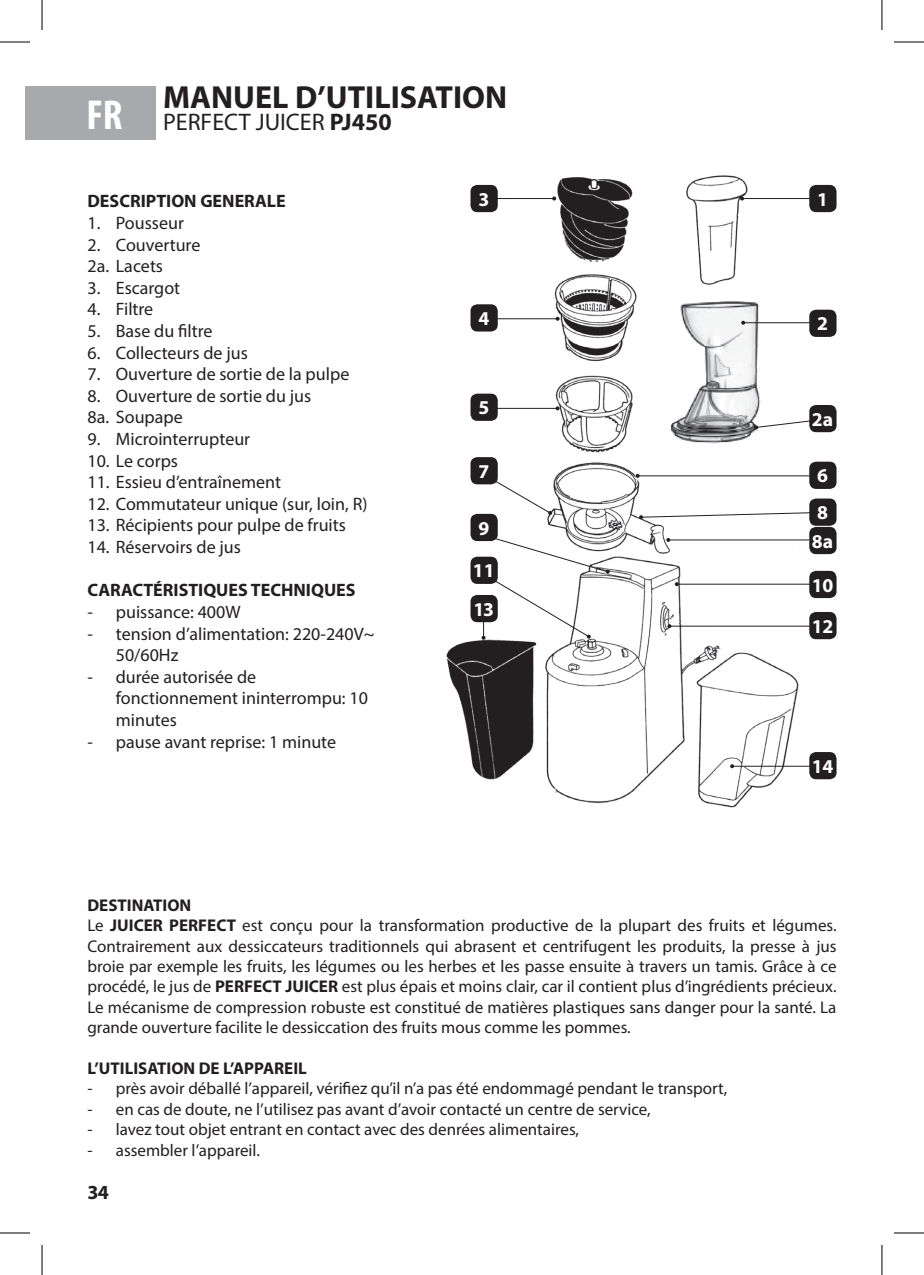
<style>
.page{position:relative;width:924px;height:1275px;background:#fff}
.page>*{position:absolute;margin:0;border:0;box-sizing:border-box;transform-origin:0 0}
.t1{font:700 32px "Myriad Pro";color:#231f20}
.t2{font:24px "Myriad Pro";color:#231f20}
.t3{font:700 20px "Myriad Pro";color:#231f20}
.t4{font:700 19.6px/42.8px "Myriad Pro";color:#fff}
.t5{font:18px/21.6px "Myriad Pro";color:#231f20}
.t6{font:700 18px "Myriad Pro";color:#231f20}
.t7{font:17px/20.4px "Myriad Pro";color:#231f20}
.t8{font:700 17px "Myriad Pro";color:#231f20}
.s1{font-weight:700;font-stretch:condensed;font-size:42px;color:#fff}
.s2{font-weight:700}
</style>
<div class="page">
<div style="left:25px;top:86px;width:130px;height:53px;background:#a8a9ad"></div>
<img style="left:446px;top:175px;width:391px;height:633px">
<div style="left:808px;top:185px;width:28px;height:27px;background:#231f20;border-radius:7px"></div>
<div style="left:470px;top:185px;width:27px;height:27px;background:#231f20;border-radius:7px"></div>
<div style="left:470px;top:304px;width:27px;height:27px;background:#231f20;border-radius:7px"></div>
<div style="left:470px;top:393px;width:27px;height:28px;background:#231f20;border-radius:7px"></div>
<div style="left:470px;top:457px;width:27px;height:27px;background:#231f20;border-radius:7px"></div>
<div style="left:470px;top:514px;width:27px;height:27px;background:#231f20;border-radius:7px"></div>
<div style="left:470px;top:556px;width:27px;height:28px;background:#231f20;border-radius:7px"></div>
<div style="left:470px;top:595px;width:27px;height:27px;background:#231f20;border-radius:7px"></div>
<div style="left:808px;top:310px;width:28px;height:27px;background:#231f20;border-radius:7px"></div>
<div style="left:808px;top:405px;width:28px;height:27px;background:#231f20;border-radius:7px"></div>
<div style="left:808px;top:462px;width:28px;height:27px;background:#231f20;border-radius:7px"></div>
<div style="left:808px;top:498px;width:28px;height:28px;background:#231f20;border-radius:7px"></div>
<div style="left:808px;top:527px;width:28px;height:27px;background:#231f20;border-radius:7px"></div>
<div style="left:808px;top:571px;width:28px;height:27px;background:#231f20;border-radius:7px"></div>
<div style="left:808px;top:612px;width:28px;height:27px;background:#231f20;border-radius:7px"></div>
<div style="left:808px;top:752px;width:28px;height:27px;background:#231f20;border-radius:7px"></div>
<hr style="left:741px;top:198px;width:72px;height:1px;background:#231f20">
<svg style="left:739px;top:196px;width:4px;height:4px"></svg>
<hr style="left:742px;top:322px;width:71px;height:1px;background:#231f20">
<svg style="left:740px;top:321px;width:4px;height:4px"></svg>
<svg style="left:753px;top:420px;width:58px;height:9px"></svg>
<hr style="left:637px;top:475px;width:173px;height:1px;background:#231f20">
<svg style="left:635px;top:474px;width:4px;height:4px"></svg>
<svg style="left:638px;top:512px;width:172px;height:7px"></svg>
<hr style="left:668px;top:539px;width:140px;height:1px;background:#231f20">
<svg style="left:666px;top:538px;width:4px;height:4px"></svg>
<hr style="left:676px;top:583px;width:134px;height:1px;background:#231f20">
<svg style="left:674px;top:582px;width:4px;height:4px"></svg>
<hr style="left:669px;top:625px;width:143px;height:1px;background:#231f20">
<svg style="left:667px;top:624px;width:4px;height:4px"></svg>
<hr style="left:731px;top:765px;width:83px;height:1px;background:#231f20">
<svg style="left:729px;top:764px;width:4px;height:4px"></svg>
<hr style="left:496px;top:198px;width:58px;height:1px;background:#231f20">
<svg style="left:552px;top:196px;width:4px;height:4px"></svg>
<hr style="left:496px;top:318px;width:61px;height:1px;background:#231f20">
<svg style="left:555px;top:317px;width:4px;height:4px"></svg>
<hr style="left:496px;top:408px;width:61px;height:1px;background:#231f20">
<svg style="left:555px;top:406px;width:4px;height:4px"></svg>
<svg style="left:494px;top:480px;width:58px;height:35px"></svg>
<svg style="left:493px;top:537px;width:116px;height:101px"></svg>
<svg style="left:481px;top:622px;width:4px;height:18px"></svg>
<hr style="left:0;top:42px;width:30px;height:1px;background:#000">
<hr style="left:893px;top:42px;width:30px;height:1px;background:#000">
<hr style="left:0;top:1232px;width:30px;height:1px;background:#000">
<hr style="left:893px;top:1232px;width:30px;height:1px;background:#000">
<hr style="left:42px;top:0;width:1px;height:30px;background:#000">
<hr style="left:42px;top:1245px;width:1px;height:30px;background:#000">
<hr style="left:881px;top:0;width:1px;height:30px;background:#000">
<hr style="left:881px;top:1245px;width:1px;height:30px;background:#000">
<h1 class="t1" style="left:163px;top:77px;width:345px">MANUEL D’UTILISATION</h1>
<h2 class="t2" style="left:86px;top:107px;width:306px"><span class="s1">FR</span> PERFECT JUICER <span class="s2">PJ450</span></h2>
<p class="t6" style="left:87px;top:189px;width:200px">DESCRIPTION GENERALE</p>
<p class="t5" style="left:87px;top:212px;width:98px">1. Pousseur</p>
<p class="t5" style="left:87px;top:233px;width:114px">2. Couverture<br>2a. Lacets</p>
<p class="t5" style="left:87px;top:277px;width:94px">3. Escargot</p>
<p class="t5" style="left:87px;top:298px;width:67px">4. Filtre</p>
<p class="t5" style="left:87px;top:320px;width:126px">5. Base du filtre</p>
<p class="t5" style="left:87px;top:341px;width:162px">6. Collecteurs de jus</p>
<p class="t5" style="left:87px;top:363px;width:263px">7. Ouverture de sortie de la pulpe</p>
<p class="t5" style="left:87px;top:385px;width:225px">8. Ouverture de sortie du jus<br>8a. Soupape</p>
<p class="t5" style="left:87px;top:428px;width:164px">9. Microinterrupteur</p>
<p class="t5" style="left:87px;top:449px;width:92px">10. Le corps</p>
<p class="t5" style="left:87px;top:471px;width:195px">11. Essieu d’entraînement</p>
<p class="t5" style="left:87px;top:493px;width:281px">12. Commutateur unique (sur, loin, R)</p>
<p class="t5" style="left:87px;top:514px;width:260px">13. Récipients pour pulpe de fruits</p>
<p class="t5" style="left:87px;top:536px;width:155px">14. Réservoirs de jus</p>
<p class="t6" style="left:87px;top:578px;width:269px">CARACTÉRISTIQUES TECHNIQUES</p>
<p class="t5" style="left:87px;top:601px;width:155px">- puissance: 400W</p>
<p class="t5" style="left:116px;top:622px;width:260px;text-indent:-28px">- tension d’alimentation: 220-240V~<br>50/60Hz</p>
<p class="t5" style="left:116px;top:665px;width:253px;text-indent:-28px">- durée autorisée de fonctionnement ininterrompu: 10 minutes</p>
<p class="t5" style="left:87px;top:730px;width:250px">- pause avant reprise: 1 minute</p>
<p class="t4" style="left:478px;top:177px;width:12px">3</p>
<p class="t4" style="left:816px;top:177px;width:12px">1</p>
<p class="t4" style="left:478px;top:296px;width:12px">4</p>
<p class="t4" style="left:478px;top:386px;width:12px">5</p>
<p class="t4" style="left:478px;top:449px;width:12px">7</p>
<p class="t4" style="left:472px;top:506px;width:23px">9<br>11</p>
<p class="t4" style="left:473px;top:587px;width:22px">13</p>
<p class="t4" style="left:816px;top:302px;width:12px">2</p>
<p class="t4" style="left:811px;top:397px;width:23px">2a</p>
<p class="t4" style="left:816px;top:457px;width:12px;line-height:36.8px">6<br>8</p>
<p class="t4" style="left:811px;top:519px;width:23px">8a</p>
<p class="t4" style="left:811px;top:564px;width:23px;line-height:41.2px">10<br>12</p>
<p class="t4" style="left:811px;top:744px;width:23px">14</p>
<p class="t7" style="left:87px;top:894px;width:750px"><span class="s2">DESTINATION<br></span>Le <span class="s2">JUICER PERFECT</span> est conçu pour la transformation productive de la plupart des fruits et légumes.<br>Contrairement aux dessiccateurs traditionnels qui abrasent et centrifugent les produits, la presse à jus broie par exemple les fruits, les légumes ou les herbes et les passe ensuite à travers un tamis. Grâce à ce procédé, le jus de <span class="s2">PERFECT JUICER</span> est plus épais et moins clair, car il contient plus d’ingrédients précieux.<br>Le mécanisme de compression robuste est constitué de matières plastiques sans danger pour la santé. La grande ouverture facilite le dessiccation des fruits mous comme les pommes.</p>
<p class="t8" style="left:87px;top:1057px;width:221px">L’UTILISATION DE L’APPAREIL</p>
<p class="t7" style="left:87px;top:1078px;width:641px">- près avoir déballé l’appareil, vérifiez qu’il n’a pas été endommagé pendant le transport,</p>
<p class="t7" style="left:87px;top:1098px;width:564px">- en cas de doute, ne l’utilisez pas avant d’avoir contacté un centre de service,</p>
<p class="t7" style="left:87px;top:1119px;width:493px">- lavez tout objet entrant en contact avec des denrées alimentaires,</p>
<p class="t7" style="left:87px;top:1139px;width:174px">- assembler l’appareil.</p>
<p class="t3" style="left:87px;top:1179px;width:23px">34</p>
</div>
